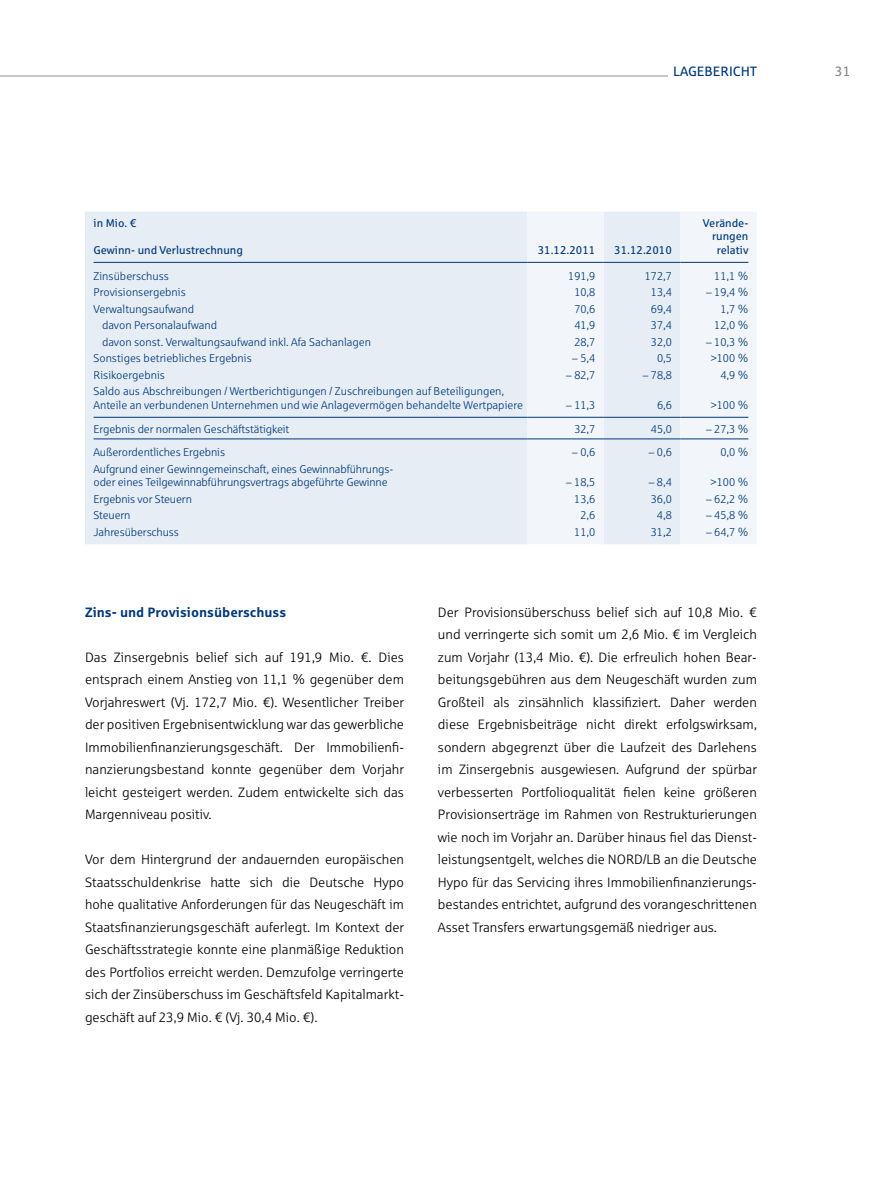
<style>
.page{position:relative;width:893px;height:1191px;background:#fff}
.page>*{position:absolute;margin:0;border:0;box-sizing:border-box;transform-origin:0 0}
.t1{font:13.5px/22.5px "Sparkasse Lt";color:#000;text-align:justify}
.t2{font:700 13.5px "Sparkasse Rg";color:#003978}
.t3{font:13.5px "Sparkasse Rg";color:#003978}
.t4{font:13.5px "Sparkasse Rg";color:#878786}
.t5{font:11.25px/16.5px "Sparkasse Lt";color:#003978;text-align:right}
.t6{font:11.25px/13.5px "Sparkasse Rg";color:#003978;text-align:right}
</style>
<div class="page">
<hr style="left:0;top:76px;width:756px;height:1px;background:#919292">
<div style="left:85px;top:212px;width:442px;height:332px;background:#e6edf5"></div>
<svg style="left:527px;top:212px;width:230px;height:332px;fill:#f2f6fa"></svg>
<hr style="left:94px;top:262px;width:433px;height:1px;background:#003978">
<hr style="left:527px;top:262px;width:77px;height:1px;background:#003978">
<hr style="left:604px;top:262px;width:76px;height:1px;background:#003978">
<hr style="left:680px;top:262px;width:68px;height:1px;background:#003978">
<hr style="left:94px;top:417px;width:433px;height:1px;background:#003978">
<hr style="left:527px;top:417px;width:77px;height:1px;background:#003978">
<hr style="left:604px;top:417px;width:76px;height:1px;background:#003978">
<hr style="left:680px;top:417px;width:68px;height:1px;background:#003978">
<hr style="left:94px;top:438px;width:433px;height:1px;background:#003978">
<hr style="left:527px;top:438px;width:77px;height:1px;background:#003978">
<hr style="left:604px;top:438px;width:76px;height:1px;background:#003978">
<hr style="left:680px;top:438px;width:68px;height:1px;background:#003978">
<p class="t3" style="left:673px;top:63px;width:85px">Lagebericht</p>
<p class="t4" style="left:835px;top:63px;width:17px">31</p>
<p class="t6" style="left:94px;top:216px;width:44px">in Mio. €</p>
<p class="t6" style="left:94px;top:243px;width:151px">Gewinn- und Verlustrechnung</p>
<p class="t6" style="left:538px;top:243px;width:59px">31.12.2011</p>
<p class="t6" style="left:614px;top:243px;width:59px">31.12.2010</p>
<p class="t5" style="left:94px;top:267px;width:77px">Zinsüberschuss</p>
<p class="t5" style="left:94px;top:284px;width:94px">Provisionsergebnis</p>
<p class="t5" style="left:94px;top:300px;width:102px">Verwaltungsaufwand</p>
<p class="t5" style="left:102px;top:317px;width:117px">davon Personalaufwand</p>
<p class="t5" style="left:102px;top:333px;width:270px">davon sonst. Verwaltungsaufwand inkl. Afa Sachanlagen</p>
<p class="t5" style="left:94px;top:350px;width:160px">Sonstiges betriebliches Ergebnis</p>
<p class="t5" style="left:94px;top:366px;width:73px">Risikoergebnis</p>
<p class="t5" style="left:94px;top:383px;width:412px">Saldo aus Abschreibungen / Wertberichtigungen / Zuschreibungen auf Beteiligungen,</p>
<p class="t5" style="left:94px;top:396px;width:431px">Anteile an verbundenen Unternehmen und wie Anlagevermögen behandelte Wertpapiere</p>
<p class="t5" style="left:568px;top:267px;width:29px;text-align:center">191,9<br>10,8<br>70,6<br>41,9<br>28,7</p>
<p class="t5" style="left:572px;top:350px;width:25px">– 5,4</p>
<p class="t5" style="left:566px;top:366px;width:31px">– 82,7</p>
<p class="t5" style="left:566px;top:396px;width:31px">– 11,3</p>
<p class="t5" style="left:645px;top:267px;width:29px">172,7<br>13,4<br>69,4<br>37,4<br>32,0<br>0,5</p>
<p class="t5" style="left:643px;top:366px;width:31px">– 78,8</p>
<p class="t5" style="left:657px;top:396px;width:16px">6,6</p>
<p class="t6" style="left:703px;top:216px;width:47px">Verände&shy;rungen relativ</p>
<p class="t5" style="left:714px;top:267px;width:36px">11,1 %</p>
<p class="t5" style="left:706px;top:284px;width:44px">– 19,4 %<br>1,7 %<br>12,0 %</p>
<p class="t5" style="left:706px;top:333px;width:44px">– 10,3 % &gt;100 %<br>4,9 %</p>
<p class="t5" style="left:711px;top:396px;width:39px">&gt;100 %</p>
<p class="t5" style="left:94px;top:420px;width:197px">Ergebnis der normalen Geschäftstätigkeit</p>
<p class="t5" style="left:574px;top:420px;width:22px">32,7</p>
<p class="t5" style="left:651px;top:420px;width:22px">45,0</p>
<p class="t5" style="left:706px;top:420px;width:44px">– 27,3 %</p>
<p class="t5" style="left:94px;top:444px;width:301px;text-align:left">Außerordentliches Ergebnis<br>Aufgrund einer Gewinngemeinschaft, eines Gewinnabführungs-</p>
<p class="t5" style="left:94px;top:474px;width:296px;text-align:left">oder eines Teilgewinnabführungsvertrags abgeführte Gewinne<br>Ergebnis vor Steuern<br>Steuern<br>Jahresüberschuss</p>
<p class="t5" style="left:720px;top:444px;width:30px">0,0 %</p>
<p class="t5" style="left:711px;top:474px;width:39px">&gt;100 %</p>
<p class="t5" style="left:706px;top:490px;width:44px">– 62,2 %</p>
<p class="t5" style="left:706px;top:507px;width:44px">– 45,8 %</p>
<p class="t5" style="left:706px;top:523px;width:44px">– 64,7 %</p>
<p class="t5" style="left:572px;top:444px;width:25px">– 0,6</p>
<p class="t5" style="left:566px;top:474px;width:31px">– 18,5<br>13,6<br>2,6<br>11,0</p>
<p class="t5" style="left:649px;top:444px;width:25px">– 0,6</p>
<p class="t5" style="left:649px;top:474px;width:25px">– 8,4<br>36,0<br>4,8<br>31,2</p>
<p class="t2" style="left:85px;top:603px;width:203px">Zins- und Provisionsüberschuss</p>
<p class="t1" style="left:85px;top:645px;width:321px">Das Zinsergebnis belief sich auf 191,9 Mio. €. Dies entsprach einem Anstieg von 11,1 % gegenüber dem Vorjahreswert (Vj. 172,7 Mio. €). Wesentlicher Treiber der positiven Ergebnisentwicklung war das gewerbliche Immobilienfinanzierungsgeschäft. Der Immobilienfi&shy;nanzierungsbestand konnte gegenüber dem Vorjahr leicht gesteigert werden. Zudem entwickelte sich das Margenniveau positiv.</p>
<p class="t1" style="left:85px;top:848px;width:321px">Vor dem Hintergrund der andauernden europäischen Staatsschuldenkrise hatte sich die Deutsche Hypo hohe qualitative Anforderungen für das Neugeschäft im Staatsfinanzierungsgeschäft auferlegt. Im Kontext der Geschäftsstrategie konnte eine planmäßige Reduktion des Portfolios erreicht werden. Demzufolge verringerte sich der Zinsüberschuss im Geschäftsfeld Kapitalmarkt&shy;geschäft auf 23,9 Mio. € (Vj. 30,4 Mio. €).</p>
<p class="t1" style="left:438px;top:600px;width:321px">Der Provisionsüberschuss belief sich auf 10,8 Mio. € und verringerte sich somit um 2,6 Mio. € im Vergleich zum Vorjahr (13,4 Mio. €). Die erfreulich hohen Bear&shy;beitungsgebühren aus dem Neugeschäft wurden zum Großteil als zinsähnlich klassifiziert. Daher werden diese Ergebnisbeiträge nicht direkt erfolgswirksam, sondern abgegrenzt über die Laufzeit des Darlehens im Zinsergebnis ausgewiesen. Aufgrund der spürbar verbesserten Portfolioqualität fielen keine größeren Provisionserträge im Rahmen von Restrukturierungen wie noch im Vorjahr an. Darüber hinaus fiel das Dienst&shy;leistungsentgelt, welches die NORD/LB an die Deutsche Hypo für das Servicing ihres Immobilienfinanzierungs&shy;bestandes entrichtet, aufgrund des vorangeschrittenen Asset Transfers erwartungsgemäß niedriger aus.</p>
</div>
